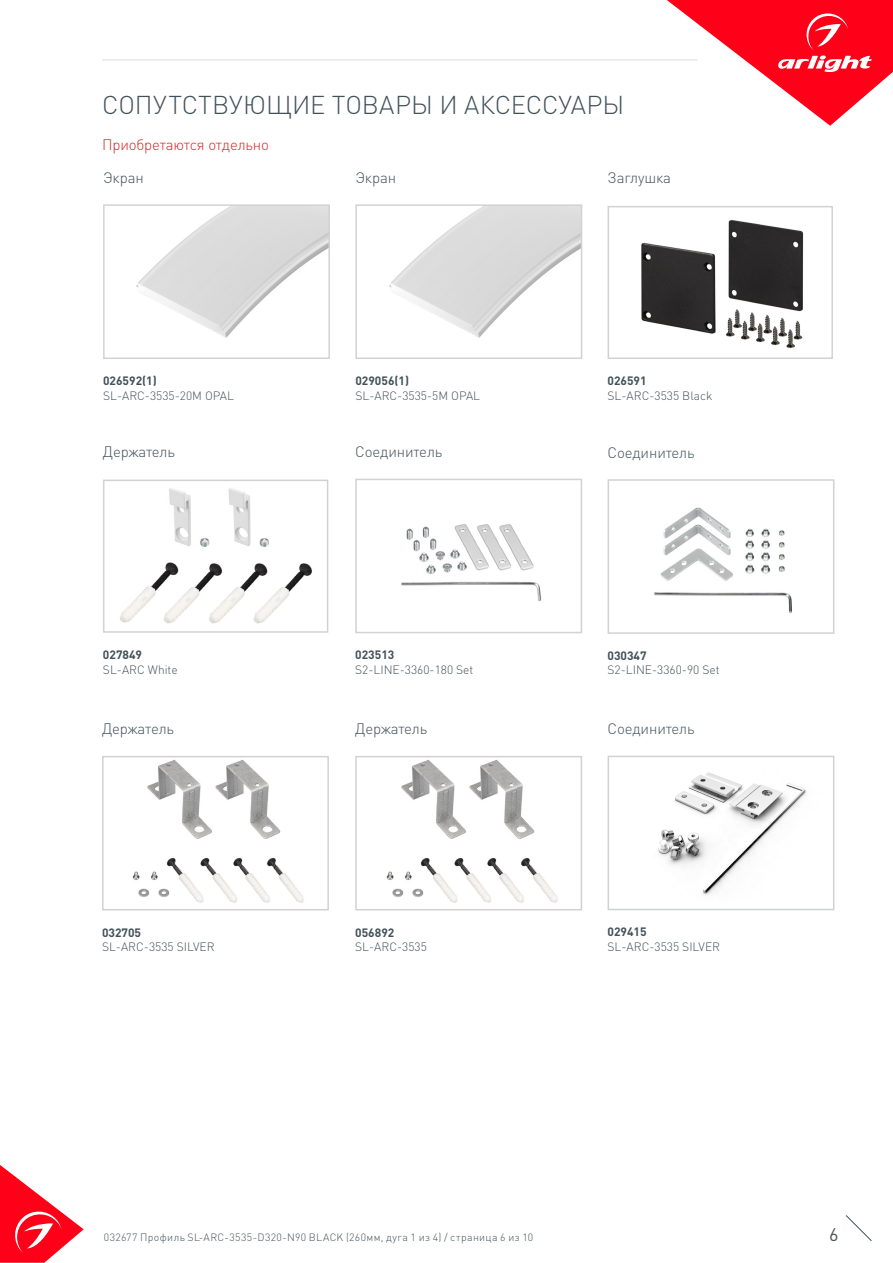
<style>
.page{position:relative;width:893px;height:1263px;background:#fff}
.page>*{position:absolute;margin:0;border:0;box-sizing:border-box;transform-origin:0 0}
.t1{font:300 25.5px "DIN Pro";color:#425159}
.t2{font:18px "DIN Pro";color:#425159}
.t3{font:300 15px "DIN Pro";letter-spacing:-.01em;color:#425159}
.t4{font:300 15px "DIN Pro";letter-spacing:-.01em;color:#d5262a}
.t5{font:300 12px "DIN Pro";color:#425159}
.t6{font:700 12px "DIN Pro";color:#425159}
.t7{font:300 10.5px "DIN Pro";letter-spacing:.04em;color:#425159}
</style>
<div class="page">
<svg style="left:0;top:1165px;width:84px;height:98px"></svg>
<svg style="left:845px;top:1215px;width:27px;height:26px"></svg>
<svg style="left:667px;top:0;width:226px;height:126px"></svg>
<hr style="left:102px;top:60px;width:595px;height:1px;background:#dcdddf">
<img style="left:120px;top:488px;width:192px;height:136px">
<div style="left:103px;top:480px;width:225px;height:153px;border:2px solid #d1d2d4"></div>
<img style="left:641px;top:220px;width:163px;height:128px">
<div style="left:608px;top:206px;width:225px;height:153px;border:2px solid #d1d2d4"></div>
<img style="left:136px;top:207px;width:191px;height:131px">
<div style="left:103px;top:204px;width:227px;height:155px;border:2px solid #d1d2d4"></div>
<img style="left:389px;top:207px;width:190px;height:131px">
<div style="left:355px;top:204px;width:227px;height:155px;border:2px solid #d1d2d4"></div>
<img style="left:658px;top:772px;width:149px;height:123px">
<div style="left:608px;top:756px;width:226px;height:154px;border:2px solid #d1d2d4"></div>
<img style="left:132px;top:760px;width:172px;height:143px">
<div style="left:102px;top:756px;width:227px;height:154px;border:2px solid #d1d2d4"></div>
<img style="left:386px;top:760px;width:172px;height:143px">
<div style="left:355px;top:756px;width:227px;height:154px;border:2px solid #d1d2d4"></div>
<img style="left:401px;top:524px;width:140px;height:77px">
<div style="left:355px;top:479px;width:227px;height:154px;border:2px solid #d1d2d4"></div>
<img style="left:654px;top:507px;width:138px;height:107px">
<div style="left:608px;top:479px;width:226px;height:155px;border:2px solid #d1d2d4"></div>
<p class="t1" style="left:102px;top:87px;width:524px">СОПУТСТВУЮЩИЕ ТОВАРЫ И АКСЕССУАРЫ</p>
<p class="t4" style="left:102px;top:134px;width:168px">Приобретаются отдельно</p>
<p class="t3" style="left:103px;top:167px;width:42px">Экран</p>
<p class="t3" style="left:355px;top:167px;width:42px">Экран</p>
<p class="t3" style="left:608px;top:167px;width:65px">Заглушка</p>
<p class="t6" style="left:103px;top:373px;width:55px">026592(1)</p>
<p class="t5" style="left:103px;top:387px;width:132px">SL-ARC-3535-20M OPAL</p>
<p class="t6" style="left:355px;top:373px;width:55px">029056(1)</p>
<p class="t5" style="left:355px;top:387px;width:126px">SL-ARC-3535-5M OPAL</p>
<p class="t6" style="left:608px;top:373px;width:41px">026591</p>
<p class="t5" style="left:608px;top:387px;width:106px">SL-ARC-3535 Black</p>
<p class="t3" style="left:103px;top:441px;width:73px">Держатель</p>
<p class="t6" style="left:103px;top:647px;width:41px">027849</p>
<p class="t5" style="left:103px;top:661px;width:76px">SL-ARC White</p>
<p class="t3" style="left:355px;top:441px;width:89px">Соединитель</p>
<p class="t3" style="left:608px;top:442px;width:89px">Соединитель</p>
<p class="t6" style="left:355px;top:647px;width:41px">023513</p>
<p class="t5" style="left:355px;top:661px;width:120px">S2-LINE-3360-180 Set</p>
<p class="t6" style="left:608px;top:647px;width:41px">030347</p>
<p class="t5" style="left:608px;top:662px;width:114px">S2-LINE-3360-90 Set</p>
<p class="t3" style="left:102px;top:719px;width:73px">Держатель</p>
<p class="t3" style="left:355px;top:719px;width:73px">Держатель</p>
<p class="t3" style="left:608px;top:718px;width:89px">Соединитель</p>
<p class="t6" style="left:102px;top:924px;width:41px">032705</p>
<p class="t5" style="left:102px;top:938px;width:114px">SL-ARC-3535 SILVER</p>
<p class="t6" style="left:355px;top:924px;width:41px">056892</p>
<p class="t5" style="left:355px;top:938px;width:73px">SL-ARC-3535</p>
<p class="t6" style="left:608px;top:924px;width:41px">029415</p>
<p class="t5" style="left:608px;top:938px;width:114px">SL-ARC-3535 SILVER</p>
<p class="t7" style="left:104px;top:1230px;width:431px">032677 Профиль SL-ARC-3535-D320-N90 BLACK (260мм, дуга 1 из 4) / страница 6 из 10</p>
<h2 class="t2" style="left:829px;top:1222px;width:11px">6</h2>
</div>
